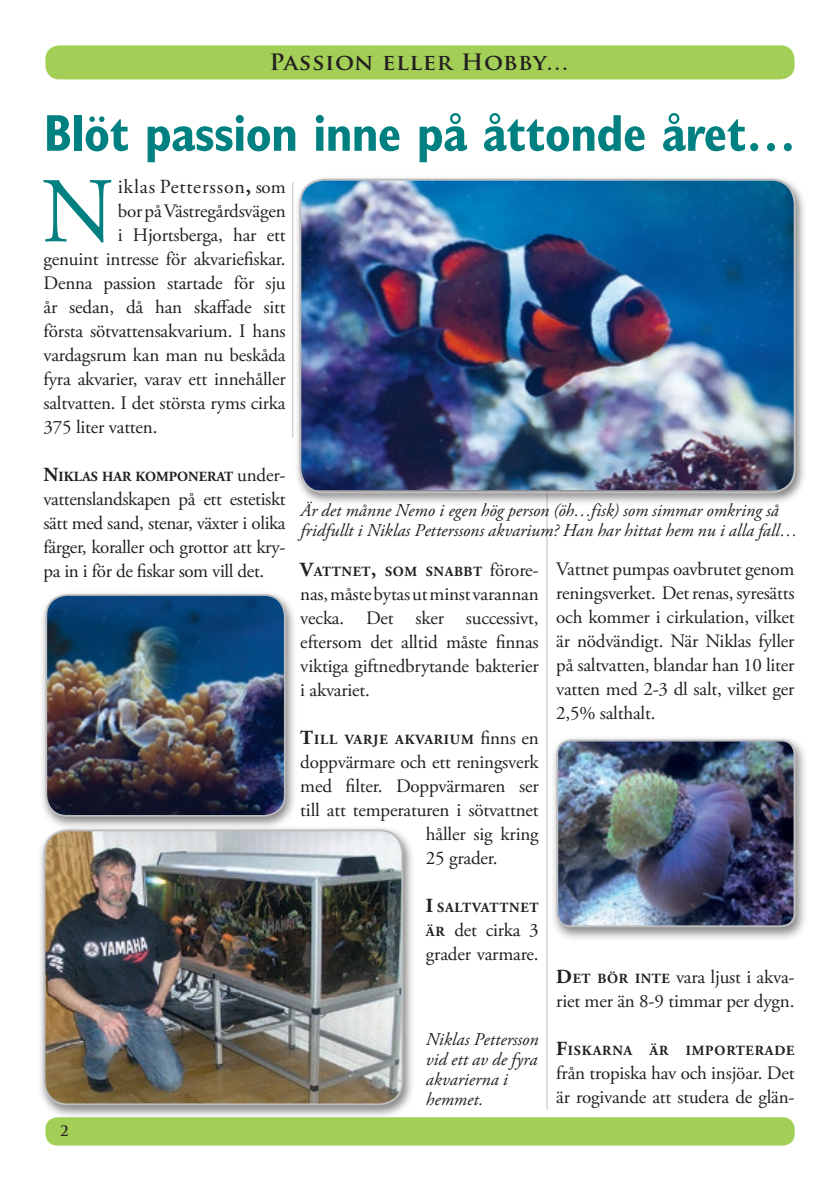
<style>
.page{position:relative;width:840px;height:1191px;background:#fff}
.page>*{position:absolute;margin:0;border:0;box-sizing:border-box;transform-origin:0 0}
.t1{font:92.4px "Adobe Garamond Pro";color:#008080}
.t2{font:700 condensed 52px "Gill Sans";letter-spacing:-.015em;color:#008080}
.t3{font:700 22px "Trajan Pro";letter-spacing:.02em;color:#231f20;scale:1.05 1}
.t4{font:20px "Adobe Garamond Pro";letter-spacing:.04em;color:#231f20}
.t5{font:19px/24px "Adobe Garamond Pro";letter-spacing:-.01em;color:#231f20;text-align:justify}
.t6{font:italic 18px/20px "Adobe Garamond Pro";color:#231f20}
.t7{font:700 14px "Adobe Garamond Pro";letter-spacing:.055em;color:#231f20}
.t8{font:700 14px "Adobe Garamond Pro";color:#231f20}
.t9{font:700 14px "Trajan Pro";color:#231f20}
.s1{font-weight:700}
.s2{font-size:19px}
.s3{font-size:20px}
.s4{font-weight:400;font-size:19px}
.s5{font-weight:700;font-size:14px}
.s6{font-weight:700;font-size:20px}
</style>
<div class="page">
<div style="left:45px;top:45px;width:749px;height:34px;background:#a3cf57;border-radius:14px"></div>
<hr style="left:292px;top:182px;width:1px;height:256px;background:#bcbdc0">
<hr style="left:546px;top:182px;width:1px;height:927px;background:#bcbdc0">
<div style="left:45px;top:1117px;width:749px;height:28px;background:#a3cf57;border-radius:12px"></div>
<div style="left:293px;top:175px;width:512px;height:330px;background:#231f20;opacity:.55"></div>
<img style="left:300px;top:180px;width:494px;height:310px">
<div style="left:299px;top:179px;width:496px;height:314px;border:2px solid #bcbdc0;border-radius:24px"></div>
<div style="left:39px;top:590px;width:258px;height:240px;background:#231f20;opacity:.55"></div>
<img style="left:46px;top:595px;width:238px;height:221px">
<div style="left:45px;top:594px;width:240px;height:222px;border:2px solid #bcbdc0;border-radius:21px"></div>
<div style="left:37px;top:825px;width:378px;height:294px;background:#231f20;opacity:.55"></div>
<img style="left:44px;top:830px;width:358px;height:274px">
<div style="left:43px;top:829px;width:360px;height:276px;border:2px solid #bcbdc0;border-radius:23px"></div>
<div style="left:549px;top:735px;width:258px;height:207px;background:#231f20;opacity:.55"></div>
<img style="left:557px;top:740px;width:236px;height:186px">
<div style="left:556px;top:739px;width:239px;height:188px;border:2px solid #bcbdc0;border-radius:14px"></div>
<p class="t3" style="left:269px;top:49px;width:286px">Passion eller Hobby…</p>
<h2 class="t2" style="left:44px;top:102px;width:753px">Blöt passion inne på åttonde året…</h2>
<h1 class="t1" style="left:42px;top:156px;width:74px">N</h1>
<p class="t4" style="left:118px;top:175px;width:169px">iklas Pettersson<span class="s1">,</span> <span class="s2">som</span></p>
<p class="t5" style="left:118px;top:200px;width:169px">bor på Västregårdsvägen</p>
<p class="t5" style="left:118px;top:224px;width:169px">i Hjortsberga, har ett</p>
<p class="t5" style="left:43px;top:248px;width:243px">genuint intresse för akvariefiskar.</p>
<p class="t5" style="left:43px;top:272px;width:243px">Denna passion startade för sju</p>
<p class="t5" style="left:43px;top:296px;width:243px">år sedan, då han skaffade sitt</p>
<p class="t5" style="left:43px;top:320px;width:243px">första sötvattensakvarium. I hans</p>
<p class="t5" style="left:43px;top:344px;width:243px">vardagsrum kan man nu beskåda</p>
<p class="t5" style="left:43px;top:368px;width:243px">fyra akvarier, varav ett innehåller</p>
<p class="t5" style="left:43px;top:392px;width:243px">saltvatten. I det största ryms cirka</p>
<p class="t5" style="left:43px;top:416px;width:115px">375 liter vatten.</p>
<p class="t8" style="left:43px;top:469px;width:243px"><span class="s3">N</span>IKLAS HAR KOMPONERAT <span class="s4">under-</span></p>
<p class="t5" style="left:43px;top:488px;width:243px">vattenslandskapen på ett estetiskt sätt med sand, stenar, växter i olika färger, koraller och grottor att kry&shy;pa in i för de fiskar som vill det.</p>
<p class="t9" style="left:60px;top:1122px;width:10px">2</p>
<p class="t6" style="left:300px;top:500px;width:499px">Är det månne Nemo i egen hög person (öh…fisk) som simmar omkring så fridfullt i Niklas Petterssons akvarium? Han har hittat hem nu i alla fall…</p>
<p class="t7" style="left:300px;top:563px;width:240px"><span class="s3">V</span>ATTNET<span class="s3">,</span> SOM SNABBT <span class="s4">förore-</span></p>
<p class="t5" style="left:300px;top:582px;width:240px">nas, måste bytas ut minst varannan vecka. Det sker successivt, eftersom det alltid måste finnas viktiga giftnedbrytande bakterier i akvariet.</p>
<p class="t7" style="left:300px;top:731px;width:240px"><span class="s3">T</span>ILL VARJE AKVARIUM <span class="s4">finns en</span></p>
<p class="t5" style="left:300px;top:750px;width:240px">doppvärmare och ett reningsverk</p>
<p class="t5" style="left:300px;top:774px;width:240px">med filter. Doppvärmaren ser</p>
<p class="t5" style="left:300px;top:798px;width:240px">till att temperaturen i sötvattnet</p>
<p class="t5" style="left:425px;top:822px;width:114px">håller sig kring</p>
<p class="t5" style="left:425px;top:846px;width:73px">25 grader.</p>
<p class="t7" style="left:425px;top:899px;width:114px"><span class="s3">I</span> SALTVATTNET</p>
<p class="t5" style="left:425px;top:918px;width:114px"><span class="s5">ÄR</span> det cirka 3 grader varmare.</p>
<p class="t6" style="left:425px;top:1030px;width:114px">Niklas Pettersson vid ett av de fyra akvarierna i hemmet.</p>
<p class="t5" style="left:556px;top:558px;width:240px">Vattnet pumpas oavbrutet genom reningsverket. Det renas, syresätts och kommer i cirkulation, vilket är nödvändigt. När Niklas fyller på saltvatten, blandar han 10 liter vatten med 2-3 dl salt, vilket ger 2,5% salthalt.</p>
<p class="t5" style="left:556px;top:966px;width:240px"><span class="s6">D</span><span class="s5">ET BÖR INTE</span> vara ljust i akva&shy;riet mer än 8-9 timmar per dygn.</p>
<p class="t7" style="left:556px;top:1042px;width:240px"><span class="s3">F</span>ISKARNA ÄR IMPORTERADE</p>
<p class="t5" style="left:556px;top:1062px;width:240px">från tropiska hav och insjöar. Det är rogivande att studera de glän-</p>
</div>
